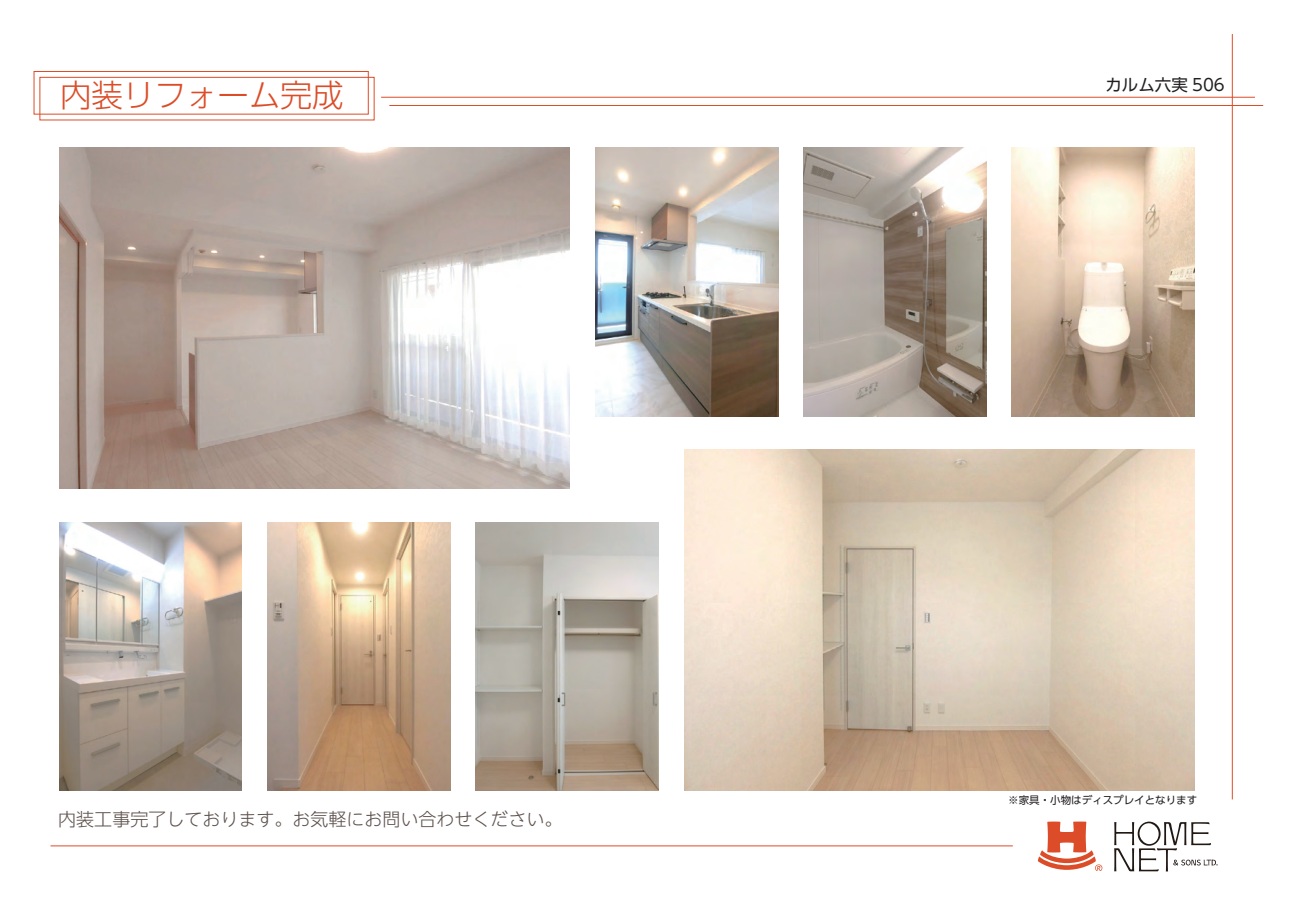
<style>
.page{position:relative;width:1289px;height:919px;background:#fff}
.page>*{position:absolute;margin:0;border:0;box-sizing:border-box;transform-origin:0 0}
.t1{font:300 31.5px "UD Shin Go Pro";color:#dc4c27}
.t2{font:300 18px "UD Shin Go NT Pro";color:#5c504c}
.t3{font:16.5px "UD Shin Go Pro";color:#231f20}
.t4{font:10.5px "UD Shin Go Pro";color:#231f20}
</style>
<div class="page">
<hr style="left:381px;top:97px;width:873px;height:1px;background:#dc4c27">
<hr style="left:389px;top:105px;width:874px;height:1px;background:#dc4c27">
<hr style="left:51px;top:845px;width:961px;height:1px;background:#dc4c27">
<div style="left:34px;top:71px;width:334px;height:43px;border:1px solid #dc4c27"></div>
<div style="left:39px;top:77px;width:335px;height:43px;border:1px solid #dc4c27"></div>
<svg style="left:1037px;top:821px;width:65px;height:50px"></svg>
<svg style="left:1114px;top:821px;width:103px;height:50px"></svg>
<hr style="left:1231px;top:34px;width:1px;height:765px;background:#dc4c27">
<img style="left:59px;top:148px;width:510px;height:340px">
<img style="left:595px;top:148px;width:183px;height:268px">
<img style="left:803px;top:148px;width:183px;height:268px">
<img style="left:1011px;top:148px;width:183px;height:268px">
<img style="left:59px;top:522px;width:183px;height:268px">
<img style="left:267px;top:522px;width:183px;height:268px">
<img style="left:476px;top:522px;width:183px;height:268px">
<img style="left:684px;top:450px;width:510px;height:340px">
<h1 class="t1" style="left:60px;top:69px;width:285px">内装リフォーム完成</h1>
<p class="t2" style="left:58px;top:804px;width:506px">内装工事完了しております。お気軽にお問い合わせください。</p>
<p class="t3" style="left:1105px;top:71px;width:121px">カルム六実 506</p>
<p class="t4" style="left:1008px;top:791px;width:190px">※家具・小物はディスプレイとなります</p>
</div>
